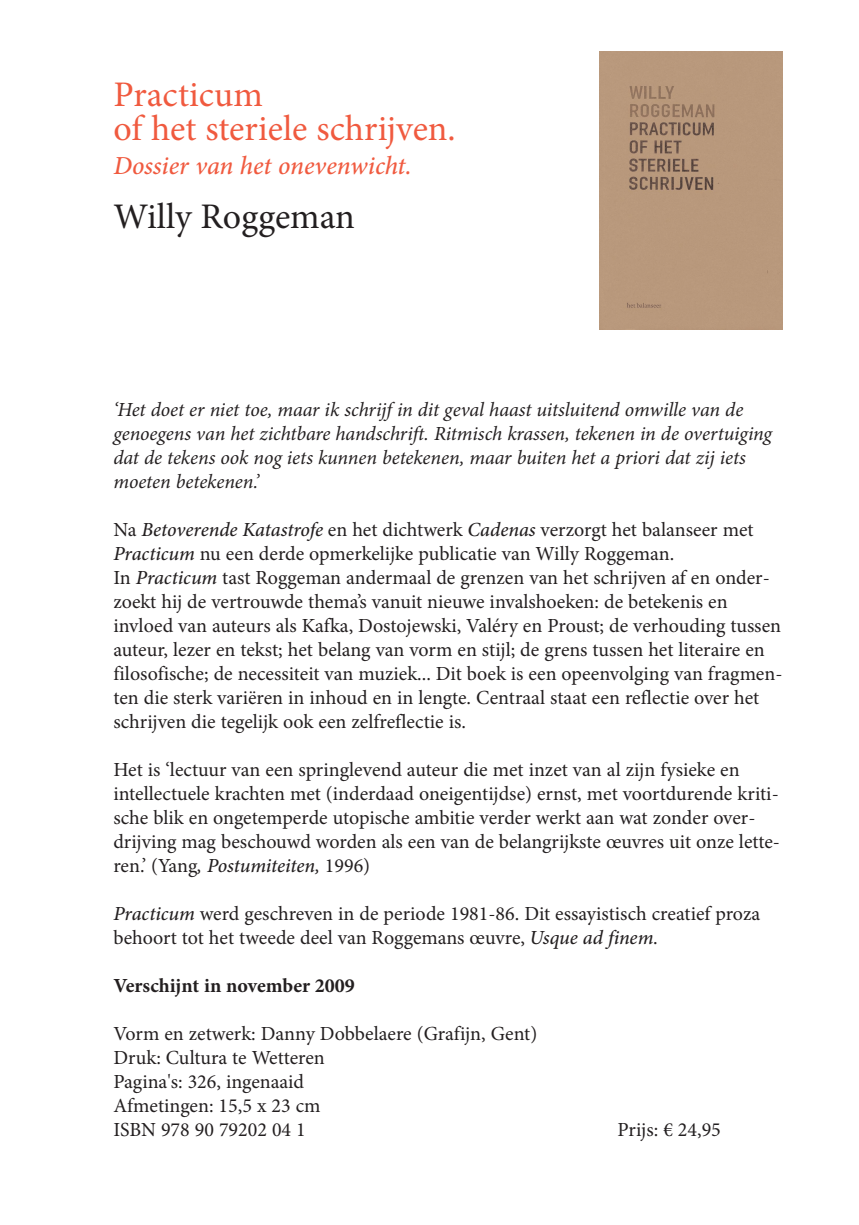
<style>
.page{position:relative;width:859px;height:1225px;background:#fff}
.page>*{position:absolute;margin:0;border:0;box-sizing:border-box;transform-origin:0 0}
.t1{font:36px/34px "Minion Pro";color:#f05a3f}
.t2{font:36px "Minion Pro";color:#231f20}
.t3{font:italic 500 26px "Minion Pro";letter-spacing:-.005em;color:#f05a3f}
.t4{font:20px/24px "Minion Pro";color:#231f20}
.t5{font:italic 20px/24px "Minion Pro";letter-spacing:-.005em;color:#231f20}
.t6{font:700 20px "Minion Pro";color:#231f20}
.s1{font-weight:500;font-style:italic}
</style>
<div class="page">
<div style="left:599px;top:52px;width:184px;height:277px;background:#b8987c"></div>
<h1 class="t1" style="left:113px;top:78px;width:344px">Practicum<br>of het steriele schrijven.</h1>
<h2 class="t3" style="left:113px;top:148px;width:300px">Dossier van het onevenwicht.</h2>
<h1 class="t2" style="left:113px;top:192px;width:243px">Willy Roggeman</h1>
<p class="t5" style="left:113px;top:397px;width:660px">‘Het doet er niet toe, maar ik schrijf in dit geval haast uitsluitend omwille van de genoegens van het zichtbare handschrift. Ritmisch krassen, tekenen in de overtuiging dat de tekens ook nog iets kunnen betekenen, maar buiten het a priori dat zij iets moeten betekenen.’</p>
<p class="t4" style="left:113px;top:517px;width:671px">Na <span class="s1">Betoverende Katastrofe</span> en het dichtwerk <span class="s1">Cadenas</span> verzorgt het balanseer met <span class="s1">Practicum</span> nu een derde opmerkelijke publicatie van Willy Roggeman.<br>In <span class="s1">Practicum</span> tast Roggeman andermaal de grenzen van het schrijven af en onder&shy;zoekt hij de vertrouwde thema’s vanuit nieuwe invalshoeken: de betekenis en invloed van auteurs als Kafka, Dostojewski, Valéry en Proust; de verhouding tussen auteur, lezer en tekst; het belang van vorm en stijl; de grens tussen het literaire en filosofische; de necessiteit van muziek... Dit boek is een opeenvolging van fragmen&shy;ten die sterk variëren in inhoud en in lengte. Centraal staat een reflectie over het schrijven die tegelijk ook een zelfreflectie is.</p>
<p class="t4" style="left:113px;top:757px;width:668px">Het is ‘lectuur van een springlevend auteur die met inzet van al zijn fysieke en intellectuele krachten met (inderdaad oneigentijdse) ernst, met voortdurende kriti&shy;sche blik en ongetemperde utopische ambitie verder werkt aan wat zonder over&shy;drijving mag beschouwd worden als een van de belangrijkste œuvres uit onze lette&shy;ren.’ (Yang<span class="s1">, Postumiteiten,</span> 1996)</p>
<p class="t4" style="left:113px;top:901px;width:648px"><span class="s1">Practicum</span> werd geschreven in de periode 1981-86. Dit essayistisch creatief proza behoort tot het tweede deel van Roggemans œuvre, <span class="s1">Usque ad finem</span>.</p>
<p class="t6" style="left:113px;top:971px;width:243px">Verschijnt in november 2009</p>
<p class="t4" style="left:113px;top:1021px;width:425px">Vorm en zetwerk: Danny Dobbelaere (Grafijn, Gent)<br>Druk: Cultura te Wetteren<br>Pagina's: 326, ingenaaid<br>Afmetingen: 15,5 x 23 cm<br>ISBN 978 90 79202 04 1</p>
<p class="t4" style="left:617px;top:1117px;width:105px">Prijs: € 24,95</p>
</div>
